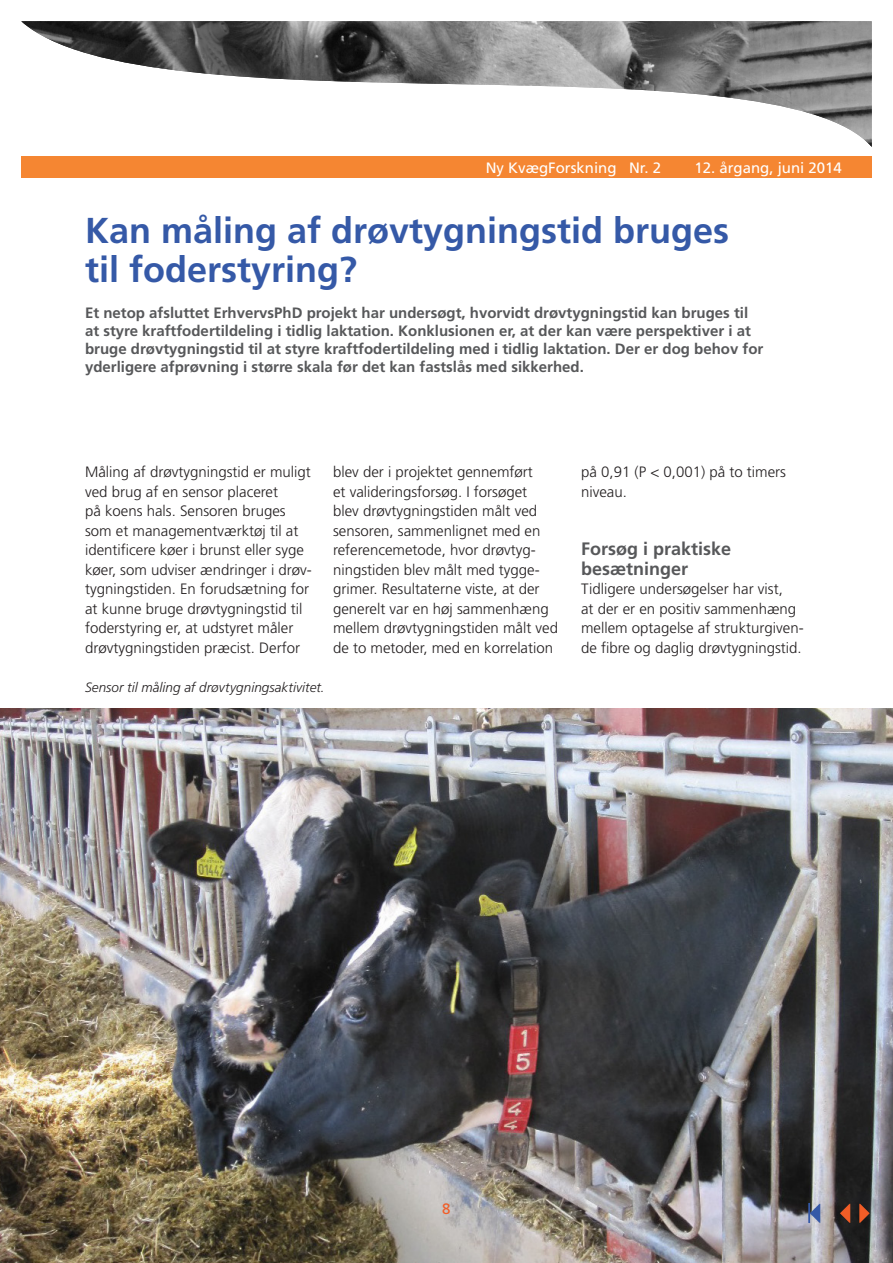
<style>
.page{position:relative;width:893px;height:1263px;background:#fff}
.page>*{position:absolute;margin:0;border:0;box-sizing:border-box;transform-origin:0 0}
.over{font:700 36px/39px "Frutiger";color:#3559a7}
.rubrik{font:700 18px "Frutiger";color:#57585a}
.brod{font:300 15px/19.5px "Frutiger";color:#231f20}
.indledning{font:700 15px/18px "Frutiger";color:#57585a}
.t1{font:15px "Frutiger";color:#fff}
.t2{font:15px "Frutiger";color:#f25d27}
.billed{font:italic 300 13.5px "Frutiger";color:#231f20}
</style>
<div class="page">
<img style="left:0;top:708px;width:893px;height:555px">
<img style="left:21px;top:21px;width:851px;height:126px">
<div style="left:21px;top:157px;width:851px;height:21px;background:#f58632"></div>
<hr style="left:808px;top:1203px;width:2px;height:20px;background:#3559a7">
<svg style="left:810px;top:1203px;width:10px;height:20px"></svg>
<svg style="left:840px;top:1203px;width:10px;height:20px"></svg>
<svg style="left:860px;top:1203px;width:9px;height:20px"></svg>
<p class="t1" style="left:486px;top:159px;width:177px">Ny KvægForskning Nr. 2</p>
<p class="t1" style="left:694px;top:159px;width:149px">12. årgang, juni 2014</p>
<p class="over" style="left:85px;top:211px;width:646px">Kan måling af drøvtygningstid bruges til foderstyring?</p>
<p class="indledning" style="left:85px;top:304px;width:680px">Et netop afsluttet ErhvervsPhD projekt har undersøgt, hvorvidt drøvtygningstid kan bruges til at styre kraftfodertildeling i tidlig laktation. Konklusionen er, at der kan være perspektiver i at bruge drøvtygningstid til at styre kraftfodertildeling med i tidlig laktation. Der er dog behov for yderligere afprøvning i større skala før det kan fastslås med sikkerhed.</p>
<p class="brod" style="left:85px;top:462px;width:228px">Måling af drøvtygningstid er muligt ved brug af en sensor placeret<br>på koens hals. Sensoren bruges som et managementværktøj til at identificere køer i brunst eller syge køer, som udviser ændringer i drøv&shy;tygningstiden. En forudsætning for at kunne bruge drøvtygningstid til foderstyring er, at udstyret måler drøvtygningstiden præcist. Derfor</p>
<p class="brod" style="left:333px;top:462px;width:226px">blev der i projektet gennemført<br>et valideringsforsøg. I forsøget<br>blev drøvtygningstiden målt ved sensoren, sammenlignet med en referencemetode, hvor drøvtyg&shy;ningstiden blev målt med tygge&shy;grimer. Resultaterne viste, at der generelt var en høj sammenhæng mellem drøvtygningstiden målt ved de to metoder, med en korrelation</p>
<p class="brod" style="left:581px;top:462px;width:206px">på 0,91 (P &lt; 0,001) på to timers niveau.</p>
<p class="rubrik" style="left:581px;top:538px;width:152px">Forsøg i praktiske</p>
<p class="rubrik" style="left:581px;top:558px;width:109px">besætninger</p>
<p class="brod" style="left:581px;top:579px;width:224px">Tidligere undersøgelser har vist,<br>at der er en positiv sammenhæng mellem optagelse af strukturgiven&shy;de fibre og daglig drøvtygningstid.</p>
<p class="billed" style="left:85px;top:679px;width:241px">Sensor til måling af drøvtygningsaktivitet.</p>
<p class="t2" style="left:442px;top:1200px;width:10px">8</p>
</div>
